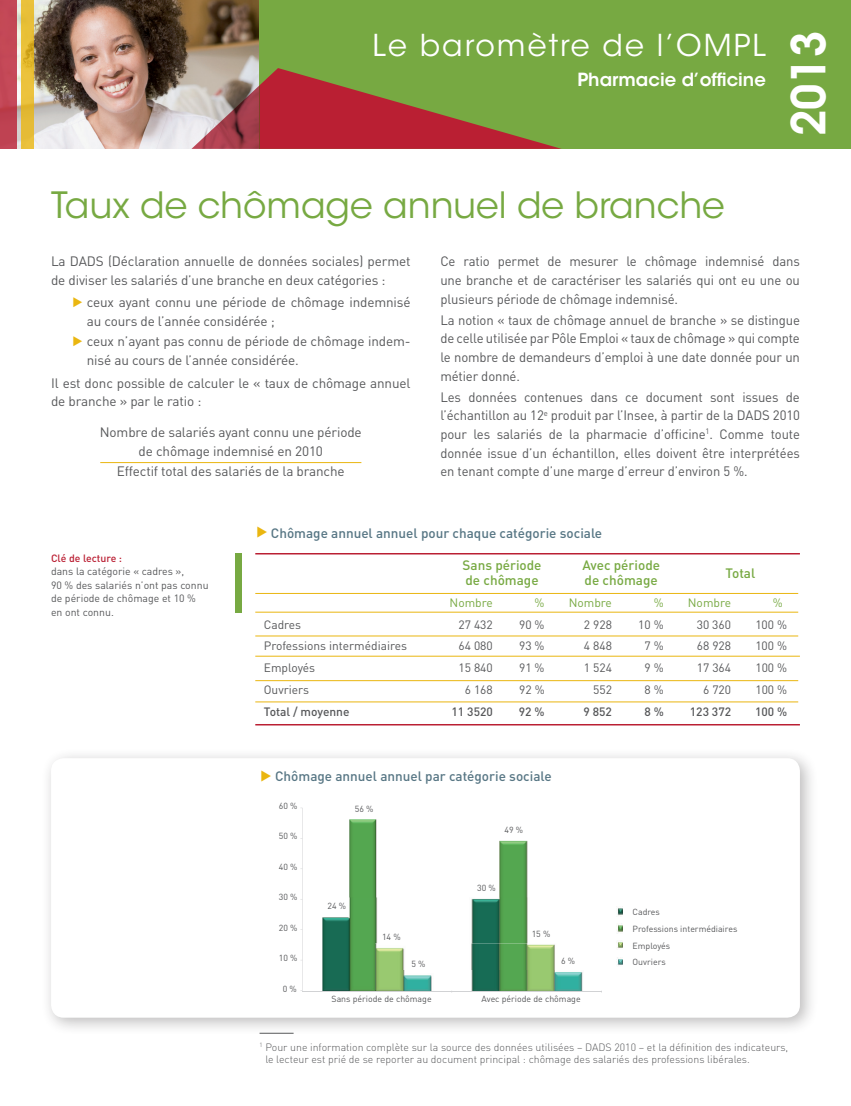
<style>
.page{position:relative;width:851px;height:1106px;background:#fff}
.page>*{position:absolute;margin:0;border:0;box-sizing:border-box;transform-origin:0 0}
.t1{font:600 46.5px "ITC Avant Garde Std";color:#fff;scale:.94 1}
.t2{font:36px "ITC Avant Garde Std";color:#77a942}
.t3{font:30px "ITC Avant Garde Std";letter-spacing:.07em;color:#fff}
.t4{font:600 18px "ITC Avant Garde Std";color:#fff}
.t5{font:13.5px/18.8px "DIN";letter-spacing:-.01em;color:#57585a}
.t6{font:500 13.5px "DIN";color:#577684}
.t7{font:500 13.5px/15px "DIN";color:#77a942}
.t8{font:12px "DIN";color:#57585a}
.t9{font:500 12px "DIN";color:#57585a}
.t10{font:12px "DIN";color:#77a942}
.t11{font:300 10.5px/12.6px "DIN";color:#57585a}
.t12{font:10.5px/13.5px "DIN";color:#57585a}
.t13{font:500 10.5px "DIN";color:#ba1f33}
.t14{font:8.7px/17.4px "DIN";color:#57585a}
.s1{font-family:"Lucida Grande";font-weight:700;font-size:12px;color:#eab610}
</style>
<div class="page">
<hr style="left:100px;top:462px;width:261px;height:1px;background:#eab610">
<div style="left:41px;top:748px;width:777px;height:288px;background:#231f20;opacity:.3"></div>
<div style="left:51px;top:758px;width:748px;height:259px;background:#fff;border-radius:13px"></div>
<img style="left:322px;top:917px;width:26px;height:73px">
<img style="left:348px;top:819px;width:180px;height:171px">
<img style="left:375px;top:943px;width:180px;height:47px">
<img style="left:402px;top:970px;width:181px;height:20px">
<hr style="left:302px;top:808px;width:1px;height:182px;background:#d1d2d4">
<hr style="left:302px;top:990px;width:299px;height:1px;background:#d1d2d4">
<svg style="left:617px;top:906px;width:6px;height:10px"></svg>
<svg style="left:617px;top:923px;width:6px;height:10px"></svg>
<svg style="left:616px;top:940px;width:7px;height:8px"></svg>
<svg style="left:616px;top:957px;width:7px;height:9px"></svg>
<hr style="left:255px;top:724px;width:544px;height:1px;background:#ba1f33">
<hr style="left:255px;top:553px;width:544px;height:1px;background:#ba1f33">
<hr style="left:255px;top:593px;width:543px;height:1px;background:#eab610">
<hr style="left:255px;top:612px;width:543px;height:1px;background:#eab610">
<hr style="left:255px;top:635px;width:543px;height:1px;background:#eab610">
<hr style="left:255px;top:656px;width:544px;height:1px;background:#eab610">
<hr style="left:255px;top:680px;width:543px;height:1px;background:#eab610">
<hr style="left:255px;top:701px;width:543px;height:1px;background:#eab610">
<hr style="left:259px;top:1032px;width:34px;height:1px;background:#57585a">
<img style="left:17px;top:0;width:242px;height:149px">
<div style="left:259px;top:0;width:591px;height:149px;background:#77a942"></div>
<div style="left:235px;top:553px;width:6px;height:59px;background:#77a942"></div>
<svg style="left:21px;top:0;width:13px;height:149px;background:#e6bc35"></svg>
<svg style="left:191px;top:68px;width:370px;height:81px"></svg>
<div style="left:0;top:0;width:17px;height:149px;background:#c34856"></div>
<h3 class="t3" style="left:372px;top:27px;width:395px">Le baromètre de l’OMPL</h3>
<h3 class="t4" style="left:577px;top:68px;width:190px">Pharmacie d’officine</h3>
<h2 class="t2" style="left:51px;top:183px;width:675px">Taux de chômage annuel de branche</h2>
<h1 class="t1" style="left:778px;top:136px;width:113px;rotate:-90deg">2013</h1>
<p class="t5" style="left:51px;top:252px;width:361px">La DADS (Déclaration annuelle de données sociales) permet de diviser les salariés d’une branche en deux catégories :</p>
<p class="t5" style="left:87px;top:293px;width:325px;text-indent:-15px"><span class="s1">►</span> ceux ayant connu une période de chômage indemnisé au cours de l’année considérée ;</p>
<p class="t5" style="left:87px;top:332px;width:325px;text-indent:-15px"><span class="s1">►</span> ceux n’ayant pas connu de période de chômage indem&shy;nisé au cours de l’année considérée.</p>
<p class="t5" style="left:51px;top:373px;width:361px">Il est donc possible de calculer le « taux de chômage annuel de branche » par le ratio :</p>
<p class="t5" style="left:100px;top:423px;width:263px;text-align:center">Nombre de salariés ayant connu une période de chômage indemnisé en 2010</p>
<p class="t5" style="left:117px;top:462px;width:229px">Effectif total des salariés de la branche</p>
<p class="t5" style="left:440px;top:252px;width:361px;text-align:justify">Ce ratio permet de mesurer le chômage indemnisé dans une branche et de caractériser les salariés qui ont eu une ou plusieurs période de chômage indemnisé.</p>
<p class="t5" style="left:440px;top:310px;width:361px;text-align:justify">La notion « taux de chômage annuel de branche » se distingue de celle utilisée par Pôle Emploi « taux de chômage » qui compte le nombre de demandeurs d’emploi à une date donnée pour un métier donné.</p>
<p class="t5" style="left:440px;top:387px;width:361px;text-align:justify">Les données contenues dans ce document sont issues de l’échantillon au 12<sup>e</sup> produit par l’Insee, à partir de la DADS 2010 pour les salariés de la pharmacie d’officine<sup>1</sup>. Comme toute donnée issue d’un échantillon, elles doivent être interprétées en tenant compte d’une marge d’erreur d’environ 5 %.</p>
<p class="t13" style="left:51px;top:551px;width:72px">Clé de lecture :</p>
<p class="t12" style="left:51px;top:564px;width:159px">dans la catégorie « cadres »,<br>90 % des salariés n’ont pas connu de période de chômage et 10 % en ont connu.</p>
<p class="t6" style="left:271px;top:524px;width:333px">Chômage annuel annuel pour chaque catégorie sociale</p>
<p class="t7" style="left:462px;top:557px;width:80px">Sans période de chômage</p>
<p class="t7" style="left:582px;top:557px;width:79px">Avec période de chômage</p>
<p class="t7" style="left:725px;top:565px;width:31px">Total</p>
<p class="t10" style="left:449px;top:595px;width:45px">Nombre</p>
<p class="t10" style="left:534px;top:595px;width:11px">%</p>
<p class="t10" style="left:568px;top:595px;width:45px">Nombre</p>
<p class="t10" style="left:653px;top:595px;width:11px">%</p>
<p class="t10" style="left:687px;top:595px;width:45px">Nombre</p>
<p class="t10" style="left:772px;top:595px;width:11px">%</p>
<p class="t8" style="left:264px;top:617px;width:39px">Cadres</p>
<p class="t8" style="left:458px;top:617px;width:36px">27 432</p>
<p class="t8" style="left:519px;top:617px;width:27px">90 %</p>
<p class="t8" style="left:583px;top:617px;width:30px">2 928</p>
<p class="t8" style="left:638px;top:617px;width:27px">10 %</p>
<p class="t8" style="left:696px;top:617px;width:36px">30 360</p>
<p class="t8" style="left:755px;top:617px;width:33px">100 %</p>
<p class="t8" style="left:264px;top:638px;width:145px">Professions intermédiaires</p>
<p class="t8" style="left:458px;top:638px;width:36px">64 080</p>
<p class="t8" style="left:519px;top:638px;width:27px">93 %</p>
<p class="t8" style="left:584px;top:638px;width:30px">4 848</p>
<p class="t8" style="left:644px;top:638px;width:21px">7 %</p>
<p class="t8" style="left:696px;top:638px;width:36px">68 928</p>
<p class="t8" style="left:755px;top:638px;width:33px">100 %</p>
<p class="t8" style="left:264px;top:660px;width:53px">Employés</p>
<p class="t8" style="left:458px;top:660px;width:36px">15 840</p>
<p class="t8" style="left:519px;top:660px;width:27px">91 %</p>
<p class="t8" style="left:584px;top:660px;width:30px">1 524</p>
<p class="t8" style="left:644px;top:660px;width:21px">9 %</p>
<p class="t8" style="left:696px;top:660px;width:36px">17 364</p>
<p class="t8" style="left:755px;top:660px;width:33px">100 %</p>
<p class="t8" style="left:264px;top:682px;width:47px">Ouvriers</p>
<p class="t8" style="left:464px;top:682px;width:30px">6 168</p>
<p class="t8" style="left:519px;top:682px;width:27px">92 %</p>
<p class="t8" style="left:593px;top:682px;width:20px">552</p>
<p class="t8" style="left:644px;top:682px;width:21px">8 %</p>
<p class="t8" style="left:703px;top:682px;width:30px">6 720</p>
<p class="t8" style="left:755px;top:682px;width:33px">100 %</p>
<p class="t9" style="left:264px;top:703px;width:87px">Total / moyenne</p>
<p class="t9" style="left:451px;top:703px;width:43px">11 3520</p>
<p class="t9" style="left:519px;top:703px;width:27px">92 %</p>
<p class="t9" style="left:583px;top:703px;width:30px">9 852</p>
<p class="t9" style="left:644px;top:703px;width:21px">8 %</p>
<p class="t9" style="left:689px;top:703px;width:43px">123 372</p>
<p class="t9" style="left:754px;top:703px;width:34px">100 %</p>
<p class="t6" style="left:275px;top:767px;width:278px">Chômage annuel annuel par catégorie sociale</p>
<p class="t14" style="left:279px;top:796px;width:20px">60 %</p>
<p class="t14" style="left:279px;top:827px;width:20px">50 %</p>
<p class="t14" style="left:279px;top:857px;width:20px">40 %</p>
<p class="t14" style="left:279px;top:888px;width:20px">30 %</p>
<p class="t14" style="left:279px;top:918px;width:20px">20 %</p>
<p class="t14" style="left:279px;top:949px;width:20px">10 %</p>
<p class="t14" style="left:282px;top:979px;width:16px">0 %</p>
<p class="t14" style="left:355px;top:800px;width:20px">56 %</p>
<p class="t14" style="left:504px;top:821px;width:20px">49 %</p>
<p class="t14" style="left:327px;top:897px;width:20px">24 %</p>
<p class="t14" style="left:477px;top:879px;width:20px">30 %</p>
<p class="t14" style="left:382px;top:927px;width:20px">14 %</p>
<p class="t14" style="left:531px;top:924px;width:20px">15 %</p>
<p class="t14" style="left:411px;top:955px;width:16px">5 %</p>
<p class="t14" style="left:561px;top:952px;width:16px">6 %</p>
<p class="t14" style="left:331px;top:990px;width:102px">Sans période de chômage</p>
<p class="t14" style="left:481px;top:990px;width:101px">Avec période de chômage</p>
<p class="t14" style="left:632px;top:902px;width:106px">Cadres<br>Professions intermédiaires</p>
<p class="t14" style="left:632px;top:937px;width:39px;line-height:16.6px">Employés<br>Ouvriers</p>
<p class="t11" style="left:265px;top:1040px;width:524px;text-indent:-6px"><sup>1</sup> Pour une information complète sur la source des données utilisées – DADS 2010 – et la définition des indicateurs, le lecteur est prié de se reporter au document principal : chômage des salariés des professions libérales.</p>
</div>
